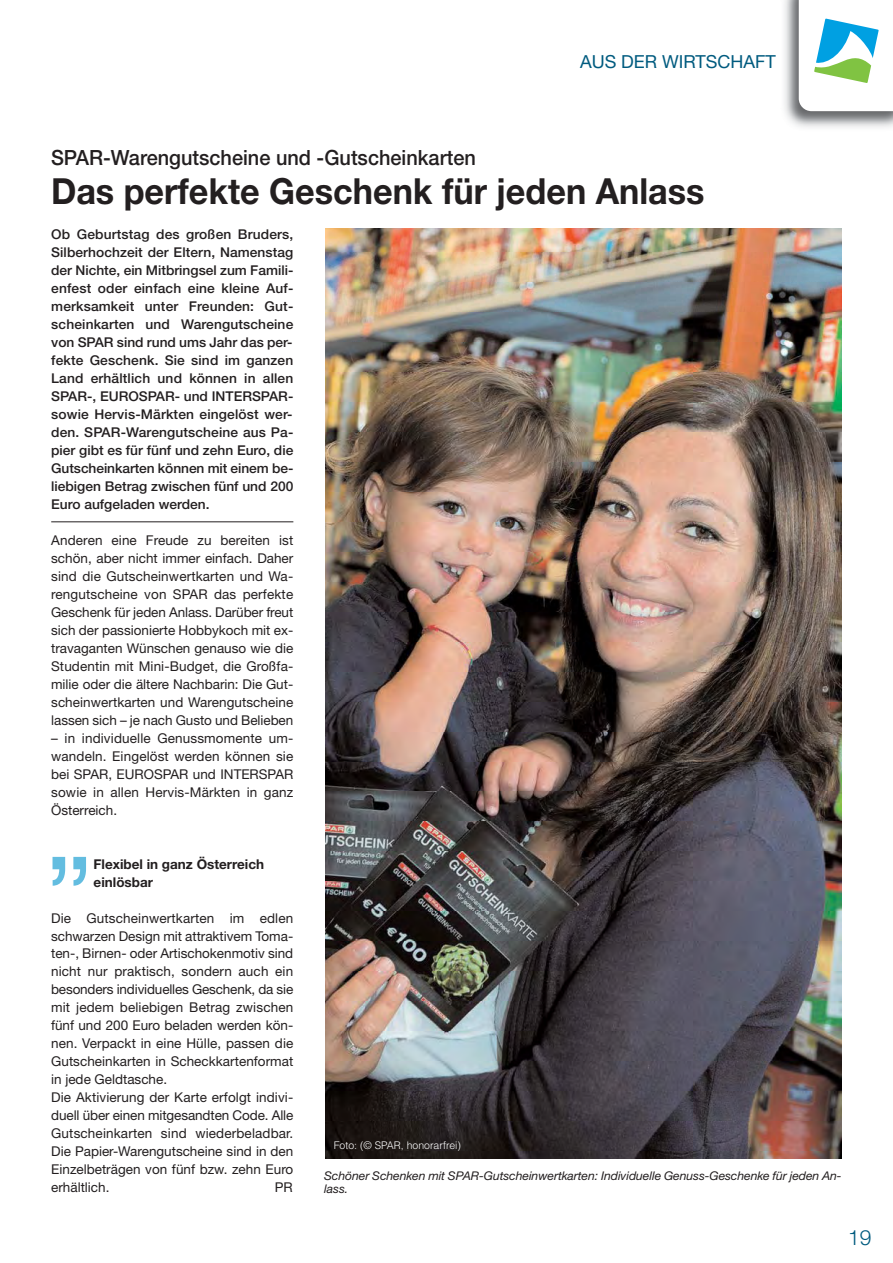
<style>
.page{position:relative;width:893px;height:1263px;background:#fff}
.page>*{position:absolute;margin:0;border:0;box-sizing:border-box;transform-origin:0 0}
.t1{font:111.75px "Helvetica Neue";color:#63bde0}
.t2{font:700 36px "Helvetica Neue";color:#231f20;scale:.95 1}
.t3{font:500 21px "Helvetica Neue";color:#231f20;scale:.95 1}
.t4{font:300 21px "Helvetica Neue";color:#005b7f}
.t5{font:18px "Helvetica Neue";color:#005b7f}
.t6{font:13.5px/18px "Helvetica Neue";color:#231f20;text-align:justify}
.t7{font:500 13.5px/18px "Helvetica Neue";color:#231f20;text-align:justify}
.t8{font:700 13.5px/18px "Helvetica Neue";color:#231f20}
.t9{font:italic 12px/13.5px "Helvetica Neue";letter-spacing:-.005em;color:#231f20}
.t10{font:300 10.5px "Helvetica";color:#fff}
</style>
<div class="page">
<img style="left:784px;top:0;width:109px;height:128px">
<svg style="left:799px;top:0;width:94px;height:111px"></svg>
<hr style="left:51px;top:521px;width:242px;height:1px;background:#231f20">
<img style="left:325px;top:228px;width:517px;height:931px">
<h3 class="t5" style="left:580px;top:55px;width:197px">AUS DER WIRTSCHAFT</h3>
<h3 class="t3" style="left:51px;top:150px;width:449px">SPAR-Warengutscheine und -Gutscheinkarten</h3>
<h2 class="t2" style="left:51px;top:178px;width:689px">Das perfekte Geschenk für jeden Anlass</h2>
<p class="t7" style="left:51px;top:226px;width:244px">Ob Geburtstag des großen Bruders, Silberhochzeit der Eltern, Namenstag der Nichte, ein Mitbringsel zum Famili&shy;enfest oder einfach eine kleine Auf&shy;merksamkeit unter Freunden: Gut&shy;scheinkarten und Warengutscheine von SPAR sind rund ums Jahr das per&shy;fekte Geschenk. Sie sind im ganzen Land erhältlich und können in allen SPAR-, EUROSPAR- und INTERSPAR&shy;sowie Hervis-Märkten eingelöst wer&shy;den. SPAR-Warengutscheine aus Pa&shy;pier gibt es für fünf und zehn Euro, die Gutscheinkarten können mit einem be&shy;liebigen Betrag zwischen fünf und 200<br>Euro aufgeladen werden.</p>
<p class="t6" style="left:51px;top:532px;width:244px">Anderen eine Freude zu bereiten ist schön, aber nicht immer einfach. Daher sind die Gutscheinwertkarten und Wa&shy;rengutscheine von SPAR das perfekte Geschenk für jeden Anlass. Darüber freut sich der passionierte Hobbykoch mit ex&shy;travaganten Wünschen genauso wie die Studentin mit Mini-Budget, die Großfa&shy;milie oder die ältere Nachbarin: Die Gut&shy;scheinwertkarten und Warengutscheine lassen sich – je nach Gusto und Belieben</p>
<p class="t6" style="left:51px;top:730px;width:244px">– in individuelle Genussmomente um&shy;wandeln. Eingelöst werden können sie bei SPAR, EUROSPAR und INTERSPAR sowie in allen Hervis-Märkten in ganz Österreich.</p>
<p class="t8" style="left:94px;top:856px;width:172px">Flexibel in ganz Österreich einlösbar</p>
<p class="t6" style="left:51px;top:910px;width:244px;text-align:left">Die Gutscheinwertkarten im edlen schwarzen Design mit attraktivem Toma&shy;ten-, Birnen- oder Artischokenmotiv sind nicht nur praktisch, sondern auch ein besonders individuelles Geschenk, da sie mit jedem beliebigen Betrag zwischen fünf und 200 Euro beladen werden kön&shy;nen. Verpackt in eine Hülle, passen die Gutscheinkarten in Scheckkartenformat in jede Geldtasche.<br>Die Aktivierung der Karte erfolgt indivi&shy;duell über einen mitgesandten Code. Alle Gutscheinkarten sind wiederbeladbar.<br>Die Papier-Warengutscheine sind in den Einzelbeträgen von fünf bzw. zehn Euro erhältlich.</p>
<h1 class="t1" style="left:45px;top:790px;width:50px">„</h1>
<p class="t6" style="left:275px;top:1180px;width:19px">PR</p>
<p class="t10" style="left:334px;top:1141px;width:129px">Foto: (© SPAR, honorarfrei)</p>
<p class="t9" style="left:324px;top:1170px;width:519px">Schöner Schenken mit SPAR-Gutscheinwertkarten: Individuelle Genuss-Geschenke für jeden An&shy;lass.</p>
<h3 class="t4" style="left:848px;top:1230px;width:25px">19</h3>
</div>
